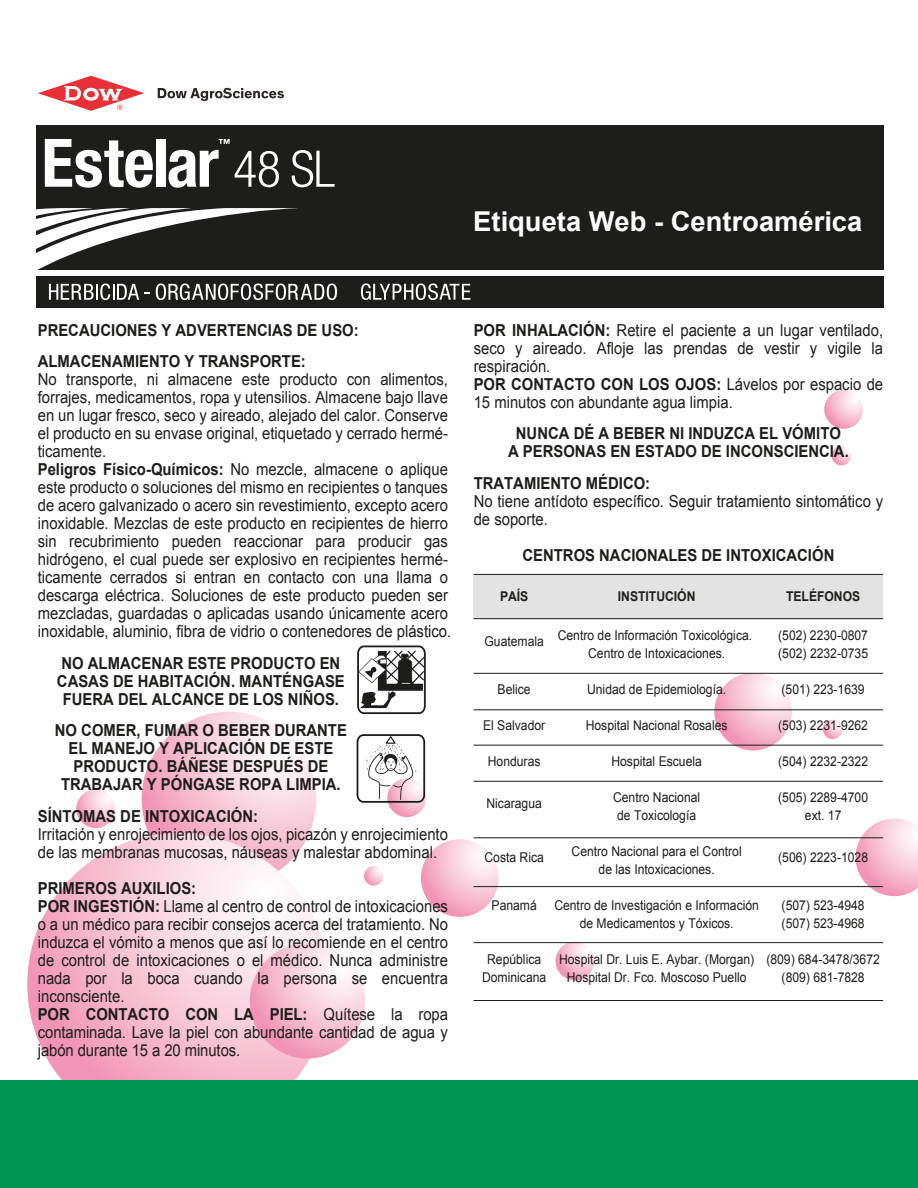
<style>
.page{position:relative;width:918px;height:1188px;background:#fff}
.page>*{position:absolute;margin:0;border:0;box-sizing:border-box;transform-origin:0 0}
.t1{font:700 27.3px "Arial";color:#fff}
.t2{font:16.5px/18px "Arial";color:#1d1d1b;scale:.9 1}
.t3{font:700 16.5px/18px "Arial";color:#1d1d1b;text-align:center;scale:.9 1}
.t4{font:13.5px "Arial";color:#1d1d1b;scale:.9 1}
.t5{font:700 13.5px "Arial";color:#1d1d1b;scale:.9 1}
.s1{font-weight:700}
</style>
<div class="page">
<svg style="left:142px;top:712px;width:174px;height:174px;background:#f8cbda"></svg>
<svg style="left:27px;top:833px;width:303px;height:302px;background:#f6c6d6"></svg>
<svg style="left:250px;top:943px;width:115px;height:116px;background:#f7c3d4"></svg>
<svg style="left:421px;top:839px;width:78px;height:78px;background:#f7c4d5"></svg>
<svg style="left:714px;top:673px;width:78px;height:78px;background:#f4c2d2"></svg>
<svg style="left:856px;top:818px;width:62px;height:78px"></svg>
<svg style="left:387px;top:778px;width:39px;height:39px"></svg>
<svg style="left:556px;top:942px;width:38px;height:38px"></svg>
<svg style="left:76px;top:789px;width:39px;height:39px"></svg>
<svg style="left:824px;top:390px;width:39px;height:39px"></svg>
<svg style="left:832px;top:446px;width:19px;height:19px"></svg>
<svg style="left:823px;top:720px;width:19px;height:19px"></svg>
<svg style="left:364px;top:866px;width:19px;height:20px"></svg>
<div style="left:474px;top:574px;width:409px;height:45px;background:#e3e3e3"></div>
<hr style="left:474px;top:574px;width:409px;height:1px;background:#1d1d1b">
<hr style="left:474px;top:618px;width:409px;height:1px;background:#1d1d1b">
<hr style="left:474px;top:673px;width:409px;height:1px;background:#1d1d1b">
<hr style="left:474px;top:710px;width:409px;height:1px;background:#1d1d1b">
<hr style="left:474px;top:745px;width:409px;height:1px;background:#1d1d1b">
<hr style="left:474px;top:781px;width:409px;height:1px;background:#1d1d1b">
<hr style="left:474px;top:838px;width:409px;height:1px;background:#1d1d1b">
<hr style="left:474px;top:886px;width:409px;height:1px;background:#1d1d1b">
<hr style="left:474px;top:942px;width:409px;height:1px;background:#1d1d1b">
<hr style="left:474px;top:1000px;width:409px;height:1px;background:#1d1d1b">
<svg style="left:357px;top:646px;width:69px;height:68px"></svg>
<svg style="left:357px;top:734px;width:68px;height:69px"></svg>
<div style="left:0;top:1081px;width:918px;height:107px;background:#009453"></div>
<div style="left:37px;top:125px;width:847px;height:182px;background:#1d1d1b"></div>
<div style="left:36px;top:270px;width:852px;height:6px;background:#fff"></div>
<svg style="left:158px;top:88px;width:126px;height:13px"></svg>
<svg style="left:38px;top:76px;width:106px;height:35px"></svg>
<svg style="left:36px;top:208px;width:301px;height:92px"></svg>
<svg style="left:361px;top:283px;width:109px;height:17px"></svg>
<svg style="left:45px;top:139px;width:108px;height:49px"></svg>
<div style="left:156px;top:139px;width:9px;height:48px;background:#fff"></div>
<svg style="left:169px;top:150px;width:50px;height:38px"></svg>
<svg style="left:219px;top:139px;width:11px;height:5px"></svg>
<svg style="left:235px;top:151px;width:44px;height:36px"></svg>
<svg style="left:292px;top:150px;width:43px;height:37px"></svg>
<h1 class="t1" style="left:473px;top:203px;width:391px">Etiqueta Web - Centroamérica</h1>
<p class="t3" style="left:38px;top:315px;width:358px;line-height:31.5px;text-align:left">PRECAUCIONES Y ADVERTENCIAS DE USO:<br>ALMACENAMIENTO Y TRANSPORTE:</p>
<p class="t2" style="left:38px;top:371px;width:461px">No transporte, ni almacene este producto con alimentos, forrajes, medicamentos, ropa y utensilios. Almacene bajo llave en un lugar fresco, seco y aireado, alejado del calor. Conserve el producto en su envase original, etiquetado y cerrado hermé&shy;ticamente.<br><span class="s1">Peligros Físico-Químicos:</span> No mezcle, almacene o aplique este producto o soluciones del mismo en recipientes o tanques de acero galvanizado o acero sin revestimiento, excepto acero inoxidable. Mezclas de este producto en recipientes de hierro sin recubrimiento pueden reaccionar para producir gas hidrógeno, el cual puede ser explosivo en recipientes hermé&shy;ticamente cerrados si entran en contacto con una llama o descarga eléctrica. Soluciones de este producto pueden ser mezcladas, guardadas o aplicadas usando únicamente acero inoxidable, aluminio, fibra de vidrio o contenedores de plástico.</p>
<p class="t3" style="left:57px;top:655px;width:321px">NO ALMACENAR ESTE PRODUCTO EN<br>CASAS DE HABITACIÓN. MANTÉNGASE<br>FUERA DEL ALCANCE DE LOS NIÑOS.</p>
<p class="t3" style="left:55px;top:722px;width:326px">NO COMER, FUMAR O BEBER DURANTE<br>EL MANEJO Y APLICACIÓN DE ESTE<br>PRODUCTO. BÁÑESE DESPUÉS DE<br>TRABAJAR Y PÓNGASE ROPA LIMPIA.</p>
<p class="t3" style="left:38px;top:808px;width:246px">SÍNTOMAS DE INTOXICACIÓN:</p>
<p class="t2" style="left:38px;top:825px;width:457px">Irritación y enrojecimiento de los ojos, picazón y enrojecimiento de las membranas mucosas, náuseas y malestar abdominal.</p>
<p class="t2" style="left:38px;top:879px;width:457px"><span class="s1">PRIMEROS AUXILIOS:<br>POR INGESTIÓN:</span> Llame al centro de control de intoxicaciones o a un médico para recibir consejos acerca del tratamiento. No induzca el vómito a menos que así lo recomiende en el centro de control de intoxicaciones o el médico. Nunca administre nada por la boca cuando la persona se encuentra inconsciente.<br><span class="s1">POR CONTACTO CON LA PIEL:</span> Quítese la ropa contaminada. Lave la piel con abundante cantidad de agua y jabón durante 15 a 20 minutos.</p>
<p class="t2" style="left:474px;top:321px;width:457px"><span class="s1">POR INHALACIÓN:</span> Retire el paciente a un lugar ventilado, seco y aireado. Afloje las prendas de vestir y vigile la respiración.<br><span class="s1">POR CONTACTO CON LOS OJOS:</span> Lávelos por espacio de 15 minutos con abundante agua limpia.</p>
<p class="t3" style="left:508px;top:425px;width:380px">NUNCA DÉ A BEBER NI INDUZCA EL VÓMITO<br>A PERSONAS EN ESTADO DE INCONSCIENCIA.</p>
<p class="t3" style="left:474px;top:475px;width:198px">TRATAMIENTO MÉDICO:</p>
<p class="t2" style="left:474px;top:492px;width:457px">No tiene antídoto específico. Seguir tratamiento sintomático y de soporte.</p>
<p class="t3" style="left:523px;top:547px;width:348px">CENTROS NACIONALES DE INTOXICACIÓN</p>
<p class="t5" style="left:500px;top:588px;width:33px">PAÍS</p>
<p class="t5" style="left:618px;top:588px;width:88px">INSTITUCIÓN</p>
<p class="t5" style="left:786px;top:588px;width:84px">TELÉFONOS</p>
<p class="t4" style="left:484px;top:627px;width:299px">Guatemala Centro de Información Toxicológica.</p>
<p class="t4" style="left:778px;top:627px;width:101px">(502) 2230-0807</p>
<p class="t4" style="left:588px;top:645px;width:154px">Centro de Intoxicaciones.</p>
<p class="t4" style="left:778px;top:645px;width:101px">(502) 2232-0735</p>
<p class="t4" style="left:498px;top:681px;width:38px">Belice</p>
<p class="t4" style="left:587px;top:681px;width:156px">Unidad de Epidemiología.</p>
<p class="t4" style="left:782px;top:681px;width:94px">(501) 223-1639</p>
<p class="t4" style="left:483px;top:717px;width:71px">El Salvador</p>
<p class="t4" style="left:586px;top:717px;width:159px">Hospital Nacional Rosales</p>
<p class="t4" style="left:778px;top:717px;width:101px">(503) 2231-9262</p>
<p class="t4" style="left:488px;top:753px;width:60px">Honduras</p>
<p class="t4" style="left:611px;top:753px;width:102px">Hospital Escuela</p>
<p class="t4" style="left:778px;top:753px;width:101px">(504) 2232-2322</p>
<p class="t4" style="left:487px;top:795px;width:63px">Nicaragua</p>
<p class="t4" style="left:613px;top:789px;width:98px">Centro Nacional</p>
<p class="t4" style="left:778px;top:789px;width:101px">(505) 2289-4700</p>
<p class="t4" style="left:617px;top:807px;width:89px">de Toxicología</p>
<p class="t4" style="left:805px;top:807px;width:42px">ext. 17</p>
<p class="t4" style="left:484px;top:849px;width:68px">Costa Rica</p>
<p class="t4" style="left:572px;top:843px;width:191px">Centro Nacional para el Control</p>
<p class="t4" style="left:778px;top:849px;width:101px">(506) 2223-1028</p>
<p class="t4" style="left:599px;top:861px;width:131px">de las Intoxicaciones.</p>
<p class="t4" style="left:492px;top:897px;width:52px">Panamá</p>
<p class="t4" style="left:554px;top:897px;width:229px">Centro de Investigación e Información</p>
<p class="t4" style="left:782px;top:897px;width:94px">(507) 523-4948</p>
<p class="t4" style="left:580px;top:915px;width:173px">de Medicamentos y Tóxicos.</p>
<p class="t4" style="left:782px;top:915px;width:94px">(507) 523-4968</p>
<p class="t4" style="left:487px;top:951px;width:62px">República</p>
<p class="t4" style="left:559px;top:951px;width:358px">Hospital Dr. Luis E. Aybar. (Morgan) (809) 684-3478/3672</p>
<p class="t4" style="left:482px;top:969px;width:73px">Dominicana</p>
<p class="t4" style="left:567px;top:969px;width:201px">Hospital Dr. Fco. Moscoso Puello</p>
<p class="t4" style="left:782px;top:969px;width:94px">(809) 681-7828</p>
</div>
